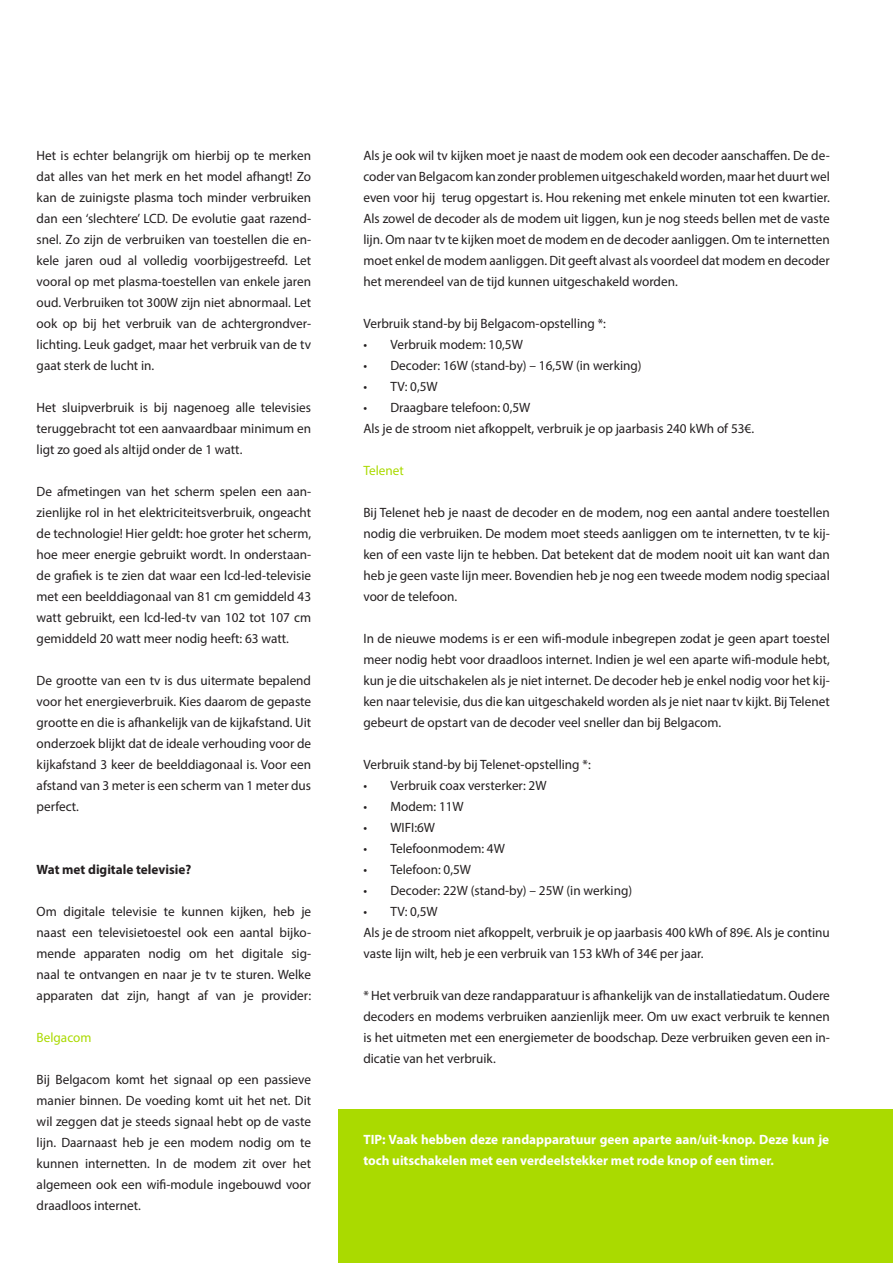
<style>
.page{position:relative;width:893px;height:1263px;background:#fff}
.page>*{position:absolute;margin:0;border:0;box-sizing:border-box;transform-origin:0 0}
.t1{font:13.5px/21px "Myriad Pro";color:#231f20;text-align:justify}
.t2{font:700 13.5px/21px "Myriad Pro";color:#fff}
.t3{font:700 13.5px "Myriad Pro";color:#231f20}
.t4{font:13.5px "Myriad Pro";color:#aada00}
</style>
<div class="page">
<div style="left:339px;top:1110px;width:554px;height:153px;background:#aada00"></div>
<p class="t1" style="left:37px;top:145px;width:276px">Het is echter belangrijk om hierbij op te merken dat alles van het merk en het model afhangt! Zo kan de zuinigste plasma toch minder verbruiken dan een ‘slechtere’ LCD. De evolutie gaat razend&shy;snel. Zo zijn de verbruiken van toestellen die en&shy;kele jaren oud al volledig voorbijgestreefd. Let vooral op met plasma-toestellen van enkele jaren oud. Verbruiken tot 300W zijn niet abnormaal. Let ook op bij het verbruik van de achtergrondver&shy;lichting. Leuk gadget, maar het verbruik van de tv gaat sterk de lucht in.</p>
<p class="t1" style="left:37px;top:397px;width:276px">Het sluipverbruik is bij nagenoeg alle televisies teruggebracht tot een aanvaardbaar minimum en ligt zo goed als altijd onder de 1 watt.</p>
<p class="t1" style="left:37px;top:481px;width:276px">De afmetingen van het scherm spelen een aan&shy;zienlijke rol in het elektriciteitsverbruik, ongeacht de technologie! Hier geldt: hoe groter het scherm, hoe meer energie gebruikt wordt. In onderstaan&shy;de grafiek is te zien dat waar een lcd-led-televisie met een beelddiagonaal van 81 cm gemiddeld 43 watt gebruikt, een lcd-led-tv van 102 tot 107 cm gemiddeld 20 watt meer nodig heeft: 63 watt.</p>
<p class="t1" style="left:37px;top:670px;width:276px">De grootte van een tv is dus uitermate bepalend voor het energieverbruik. Kies daarom de gepaste grootte en die is afhankelijk van de kijkafstand. Uit onderzoek blijkt dat de ideale verhouding voor de kijkafstand 3 keer de beelddiagonaal is. Voor een afstand van 3 meter is een scherm van 1 meter dus perfect.</p>
<p class="t3" style="left:37px;top:861px;width:156px">Wat met digitale televisie?</p>
<p class="t1" style="left:37px;top:901px;width:276px">Om digitale televisie te kunnen kijken, heb je naast een televisietoestel ook een aantal bijko&shy;mende apparaten nodig om het digitale sig&shy;naal te ontvangen en naar je tv te sturen. Welke apparaten dat zijn, hangt af van je provider:</p>
<p class="t4" style="left:37px;top:1029px;width:56px">Belgacom</p>
<p class="t1" style="left:37px;top:1069px;width:276px">Bij Belgacom komt het signaal op een passieve manier binnen. De voeding komt uit het net. Dit wil zeggen dat je steeds signaal hebt op de vaste lijn. Daarnaast heb je een modem nodig om te kunnen internetten. In de modem zit over het algemeen ook een wifi-module ingebouwd voor draadloos internet.</p>
<p class="t1" style="left:363px;top:145px;width:468px">Als je ook wil tv kijken moet je naast de modem ook een decoder aanschaffen. De de&shy;coder van Belgacom kan zonder problemen uitgeschakeld worden, maar het duurt wel even voor hij terug opgestart is. Hou rekening met enkele minuten tot een kwartier.<br>Als zowel de decoder als de modem uit liggen, kun je nog steeds bellen met de vaste lijn. Om naar tv te kijken moet de modem en de decoder aanliggen. Om te internetten moet enkel de modem aanliggen. Dit geeft alvast als voordeel dat modem en decoder het merendeel van de tijd kunnen uitgeschakeld worden.</p>
<p class="t1" style="left:363px;top:313px;width:244px">Verbruik stand-by bij Belgacom-opstelling *:</p>
<p class="t1" style="left:363px;top:334px;width:161px">• Verbruik modem: 10,5W</p>
<p class="t1" style="left:363px;top:355px;width:280px">• Decoder: 16W (stand-by) – 16,5W (in werking)</p>
<p class="t1" style="left:363px;top:376px;width:76px">• TV: 0,5W</p>
<p class="t1" style="left:363px;top:397px;width:169px">• Draagbare telefoon: 0,5W</p>
<p class="t1" style="left:363px;top:418px;width:392px">Als je de stroom niet afkoppelt, verbruik je op jaarbasis 240 kWh of 53€.</p>
<p class="t4" style="left:363px;top:462px;width:42px">Telenet</p>
<p class="t1" style="left:363px;top:502px;width:468px">Bij Telenet heb je naast de decoder en de modem, nog een aantal andere toestellen nodig die verbruiken. De modem moet steeds aanliggen om te internetten, tv te kij&shy;ken of een vaste lijn te hebben. Dat betekent dat de modem nooit uit kan want dan heb je geen vaste lijn meer. Bovendien heb je nog een tweede modem nodig speciaal voor de telefoon.</p>
<p class="t1" style="left:363px;top:628px;width:468px">In de nieuwe modems is er een wifi-module inbegrepen zodat je geen apart toestel meer nodig hebt voor draadloos internet. Indien je wel een aparte wifi-module hebt, kun je die uitschakelen als je niet internet. De decoder heb je enkel nodig voor het kij&shy;ken naar televisie, dus die kan uitgeschakeld worden als je niet naar tv kijkt. Bij Telenet gebeurt de opstart van de decoder veel sneller dan bij Belgacom.</p>
<p class="t1" style="left:363px;top:754px;width:229px">Verbruik stand-by bij Telenet-opstelling *:</p>
<p class="t1" style="left:363px;top:775px;width:185px">• Verbruik coax versterker: 2W</p>
<p class="t1" style="left:363px;top:796px;width:102px">• Modem: 11W</p>
<p class="t1" style="left:363px;top:817px;width:73px">• WIFI:6W</p>
<p class="t1" style="left:363px;top:838px;width:143px">• Telefoonmodem: 4W</p>
<p class="t1" style="left:363px;top:859px;width:109px">• Telefoon: 0,5W</p>
<p class="t1" style="left:363px;top:880px;width:270px">• Decoder: 22W (stand-by) – 25W (in werking)</p>
<p class="t1" style="left:363px;top:901px;width:76px">• TV: 0,5W</p>
<p class="t1" style="left:363px;top:922px;width:468px">Als je de stroom niet afkoppelt, verbruik je op jaarbasis 400 kWh of 89€. Als je continu vaste lijn wilt, heb je een verbruik van 153 kWh of 34€ per jaar.</p>
<p class="t1" style="left:363px;top:985px;width:468px">* Het verbruik van deze randapparatuur is afhankelijk van de installatiedatum. Oudere decoders en modems verbruiken aanzienlijk meer. Om uw exact verbruik te kennen is het uitmeten met een energiemeter de boodschap. Deze verbruiken geven een in&shy;dicatie van het verbruik.</p>
<p class="t2" style="left:363px;top:1128px;width:467px">TIP: Vaak hebben deze randapparatuur geen aparte aan/uit-knop. Deze kun je toch uitschakelen met een verdeelstekker met rode knop of een timer.</p>
</div>
